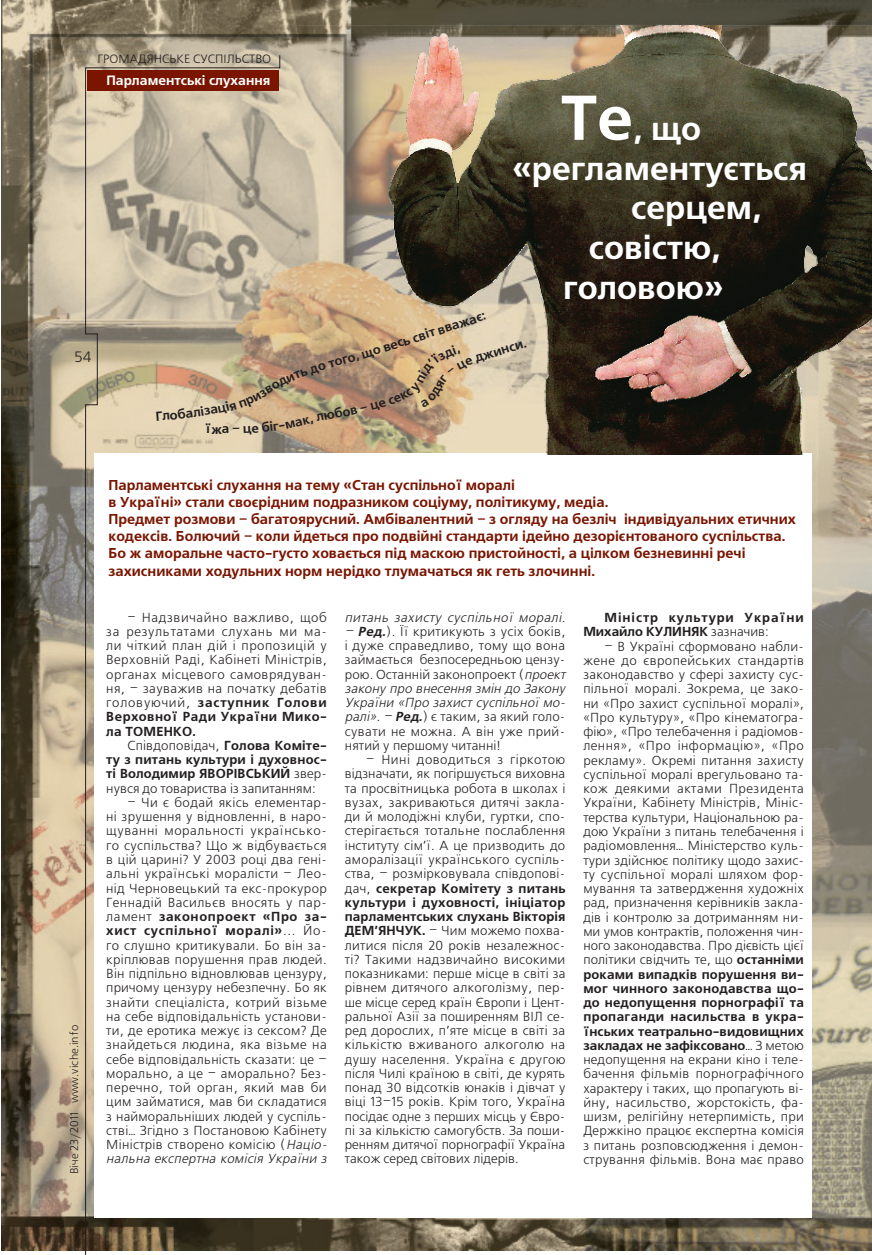
<style>
.page{position:relative;width:872px;height:1255px;background:#fff}
.page>*{position:absolute;margin:0;border:0;box-sizing:border-box;transform-origin:0 0}
.t1{font:700 33.15px "Free Set C";color:#fff}
.foto{font:15px "Free Set C";color:#231f20}
.vrez{font:700 14.25px/17.1px "Free Set C";color:#791500}
.rubrica_left{font:700 13.5px "Free Set C";color:#fff}
.text_freeset{font:13.05px/14.2px "Free Set C";letter-spacing:.02em;color:#231f20}
.text_freeset-2{font:700 13.05px/14.2px "Free Set C";letter-spacing:.015em;color:#231f20;text-align:justify}
.text_freeset-3{font:700 13.05px/14.2px "Free Set C";letter-spacing:.07em;color:#231f20}
.text_freeset-4{font:italic 13.05px "Free Set C";color:#231f20}
.rubrica_right{font:12px "Free Set C";color:#231f20}
.t2{font:11.25px "Free Set C";color:#231f20}
.s1{font-size:63.15px}
.s2{font-weight:700}
.s3{font-weight:400}
.s4{font-style:italic}
.s5{font-weight:700;font-style:italic}
</style>
<div class="page">
<img style="left:2px;top:0;width:870px;height:1250px">
<div style="left:94px;top:453px;width:718px;height:764px;background:#fff"></div>
<img style="left:298px;top:25px;width:574px;height:429px">
<svg style="left:84px;top:55px;width:402px;height:1199px"></svg>
<p class="rubrica_right" style="left:98px;top:52px;width:175px">ГРОМАДЯНСЬКЕ СУСПІЛЬСТВО</p>
<p class="rubrica_left" style="left:106px;top:72px;width:165px">Парламентські слухання</p>
<p class="foto" style="left:74px;top:349px;width:19px">54</p>
<p class="text_freeset-2" style="left:316px;top:360px;width:44px;rotate:-16deg">о того,</p>
<p class="t1" style="left:561px;top:109px;width:142px"><span class="s1">Те</span>, що</p>
<p class="t1" style="left:512px;top:149px;width:296px">«регламентується</p>
<p class="t1" style="left:631px;top:189px;width:132px">серцем,</p>
<p class="t1" style="left:589px;top:229px;width:133px">совістю,</p>
<p class="t1" style="left:563px;top:269px;width:162px">головою»</p>
<p class="text_freeset-2" style="left:388px;top:339px;width:92px;rotate:-18deg">есь світ вважа</p>
<p class="text_freeset-2" style="left:481px;top:349px;width:46px;rotate:-17deg">жинси.</p>
<p class="t2" style="left:68px;top:1174px;width:151px;rotate:-90deg">Віче 23/2011 www.viche.info</p>
<p class="text_freeset-2" style="left:205px;top:422px;width:18px">їж</p>
<p class="vrez" style="left:108px;top:477px;width:501px">Парламентські слухання на тему «Стан суспільної моралі<br>в Україні» стали своєрідним подразником соціуму, політикуму, медіа.</p>
<p class="vrez" style="left:108px;top:511px;width:689px">Предмет розмови – багатоярусний. Амбівалентний – з огляду на безліч індивідуальних етичних кодексів. Болючий – коли йдеться про подвійні стандарти ідейно дезорієнтованого суспільства.<br>Бо ж аморальне часто-густо ховається під маскою пристойності, а цілком безневинні речі захисниками ходульних норм нерідко тлумачаться як геть злочинні.</p>
<p class="text_freeset" style="left:106px;top:610px;width:222px;text-align:justify;text-indent:21px">– Надзвичайно важливо, щоб за результатами слухань ми ма&shy;ли чіткий план дій і пропозицій у Верховній Раді, Кабінеті Міністрів, органах місцевого самоврядуван&shy;ня, – зауважив на початку дебатів головуючий, <span class="s2">заступник Голови Верховної Ради України Мико&shy;ла ТОМЕНКО.</span></p>
<p class="text_freeset-2" style="left:106px;top:738px;width:222px;text-indent:21px"><span class="s3">Співдоповідач,</span> Голова Коміте&shy;ту з питань культури і духовнос&shy;ті Володимир ЯВОРІВСЬКИЙ <span class="s3">звер&shy;нувся до товариства із запитанням:</span></p>
<p class="text_freeset" style="left:106px;top:796px;width:225px;text-indent:21px">– Чи є бодай якісь елементар&shy;ні зрушення у відновленні, в наро&shy;щуванні моральності українсько&shy;го суспільства? Що ж відбувається в цій царині? У 2003 році два гені&shy;альні українські моралісти – Лео&shy;нід Черновецький та екс-прокурор Геннадій Васильєв вносять у пар&shy;ламент <span class="s2">законопроект «Про за&shy;хист суспільної моралі»</span>... Йо&shy;го слушно критикували. Бо він за&shy;кріплював порушення прав людей.<br>Він підпільно відновлював цензуру, причому цензуру небезпечну. Бо як знайти спеціаліста, котрий візьме на себе відповідальність установи&shy;ти, де еротика межує із сексом? Де знайдеться людина, яка візьме на себе відповідальність сказати: це – морально, а це – аморально? Без&shy;перечно, той орган, який мав би цим займатися, мав би складатися з найморальніших людей у суспіль&shy;стві… Згідно з Постановою Кабінету Міністрів створено комісію (<span class="s4">Націо&shy;нальна експертна комісія України з</span></p>
<p class="text_freeset-4" style="left:345px;top:610px;width:225px">питань захисту суспільної моралі.</p>
<p class="text_freeset" style="left:345px;top:625px;width:225px"><span class="s4">–</span> <span class="s5">Ред.</span>). Її критикують з усіх боків, і дуже справедливо, тому що вона займається безпосередньою цензу&shy;рою. Останній законопроект (<span class="s4">проект закону про внесення змін до Закону України «Про захист суспільної мо&shy;ралі».–</span> <span class="s5">Ред.</span>) є таким, за який голо&shy;сувати не можна. А він уже прий&shy;нятий у першому читанні!</p>
<p class="text_freeset" style="left:345px;top:753px;width:222px;text-indent:21px">– Нині доводиться з гіркотою відзначати, як погіршується виховна та просвітницька робота в школах і вузах, закриваються дитячі закла&shy;ди й молодіжні клуби, гуртки, спо&shy;стерігається тотальне послаблення інституту сім’ї. А це призводить до аморалізації українського суспіль&shy;ства, – розмірковувала співдопові&shy;дач, <span class="s2">секретар Комітету з питань культури і духовності, ініціатор парламентських слухань Вікторія ДЕМ’ЯНЧУК.</span> – Чим можемо похва&shy;литися після 20 років незалежнос&shy;ті? Такими надзвичайно високими показниками: перше місце в світі за рівнем дитячого алкоголізму, пер&shy;ше місце серед країн Європи і Цент&shy;ральної Азії за поширенням ВІЛ се&shy;ред дорослих, п’яте місце в світі за кількістю вживаного алкоголю на душу населення. Україна є другою після Чилі країною в світі, де курять понад 30 відсотків юнаків і дівчат у віці 13–15 років. Крім того, Україна посідає одне з перших місць у Євро&shy;пі за кількістю самогубств. За поши&shy;ренням дитячої порнографії Україна також серед світових лідерів.</p>
<p class="text_freeset-3" style="left:583px;top:611px;width:222px;text-indent:21px">Міністр культури України<br>Михайло КУЛИНЯК <span class="s3">зазначив:</span></p>
<p class="text_freeset" style="left:583px;top:639px;width:222px;text-align:justify;text-indent:21px">– В Україні сформовано набли&shy;жене до європейських стандартів законодавство у сфері захисту сус&shy;пільної моралі. Зокрема, це зако&shy;ни «Про захист суспільної моралі», «Про культуру», «Про кінематогра&shy;фію», «Про телебачення і радіомов&shy;лення», «Про інформацію», «Про рекламу». Окремі питання захисту суспільної моралі врегульовано та&shy;кож деякими актами Президента України, Кабінету Міністрів, Мініс&shy;терства культури, Національною ра&shy;дою України з питань телебачення і радіомовлення… Міністерство куль&shy;тури здійснює політику щодо захис&shy;ту суспільної моралі шляхом фор&shy;мування та затвердження художніх рад, призначення керівників закла&shy;дів і контролю за дотриманням ни&shy;ми умов контрактів, положення чин&shy;ного законодавства. Про дієвість цієї політики свідчить те, що <span class="s2">останніми роками випадків порушення ви&shy;мог чинного законодавства що&shy;до недопущення порнографії та пропаганди насильства в укра&shy;їнських театрально-видовищних закладах не зафіксовано</span>… З метою недопущення на екрани кіно і теле&shy;бачення фільмів порнографічного характеру і таких, що пропагують ві&shy;йну, насильство, жорстокість, фа&shy;шизм, релігійну нетерпимість, при Держкіно працює експертна комісія з питань розповсюдження і демон&shy;стрування фільмів. Вона має право</p>
</div>
